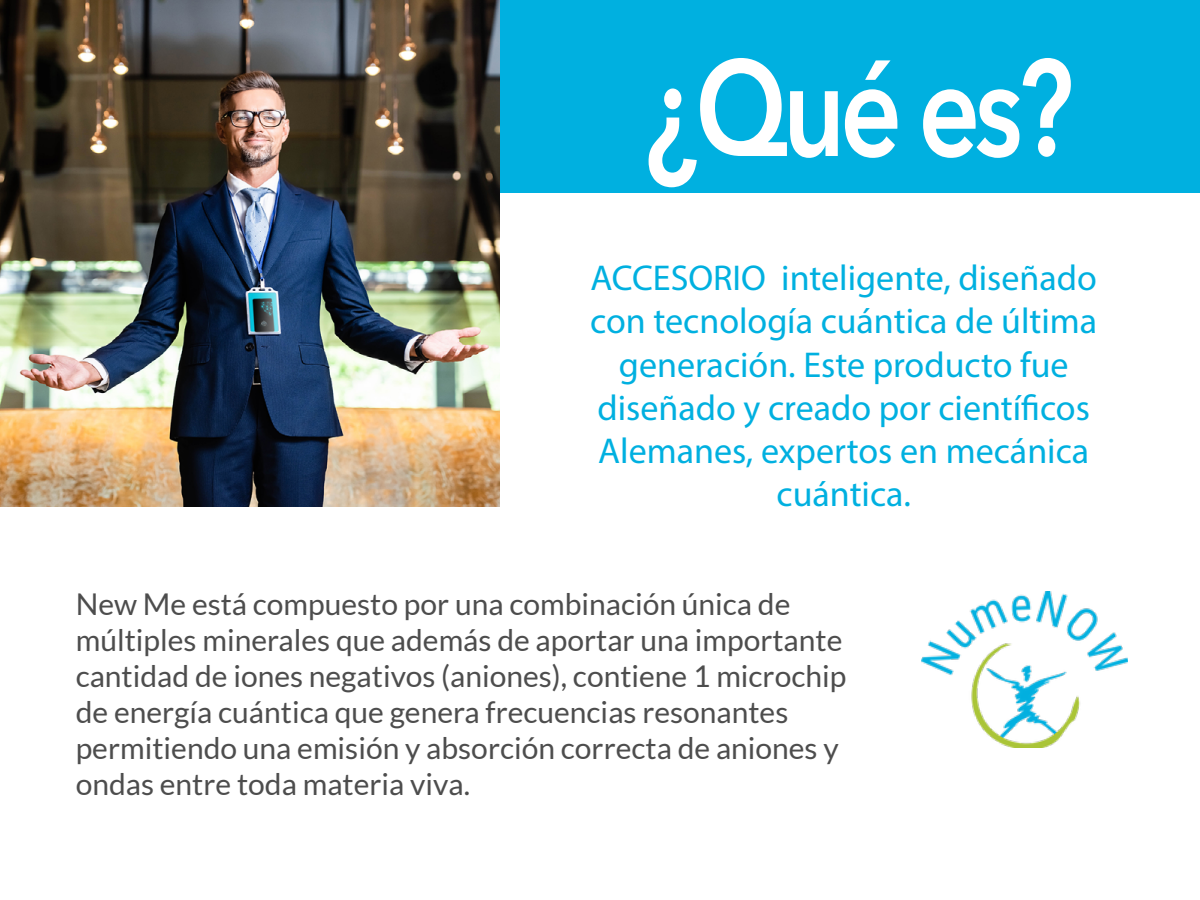
<style>
.page{position:relative;width:1200px;height:900px;background:#fff}
.page>*{position:absolute;margin:0;border:0;box-sizing:border-box;transform-origin:0 0}
.t1{font:600 135px "Avenir Next";color:#fff;scale:.8 1}
.t2{font:36px/43.2px "Myriad Pro";color:#00b0e0;text-align:center}
.t3{font:30px/36px "Lato";color:#4d4d4d}
</style>
<div class="page">
<div style="left:500px;top:0;width:700px;height:251px;background:#00b0e0"></div>
<div style="left:500px;top:194px;width:700px;height:70px;background:#fff"></div>
<img style="left:0;top:0;width:500px;height:507px">
<img style="left:922px;top:591px;width:206px;height:157px">
<h1 class="t1" style="left:645px;top:-7px;width:537px">¿Qué es?</h1>
<p class="t2" style="left:590px;top:256px;width:509px">ACCESORIO inteligente, diseñado con tecnología cuántica de última generación. Este producto fue diseñado y creado por científicos<br>Alemanes, expertos en mecánica cuántica.</p>
<p class="t3" style="left:76px;top:586px;width:772px">New Me está compuesto por una combinación única de múltiples minerales que además de aportar una importante cantidad de iones negativos (aniones), contiene 1 microchip de energía cuántica que genera frecuencias resonantes permitiendo una emisión y absorción correcta de aniones y ondas entre toda materia viva.</p>
</div>
